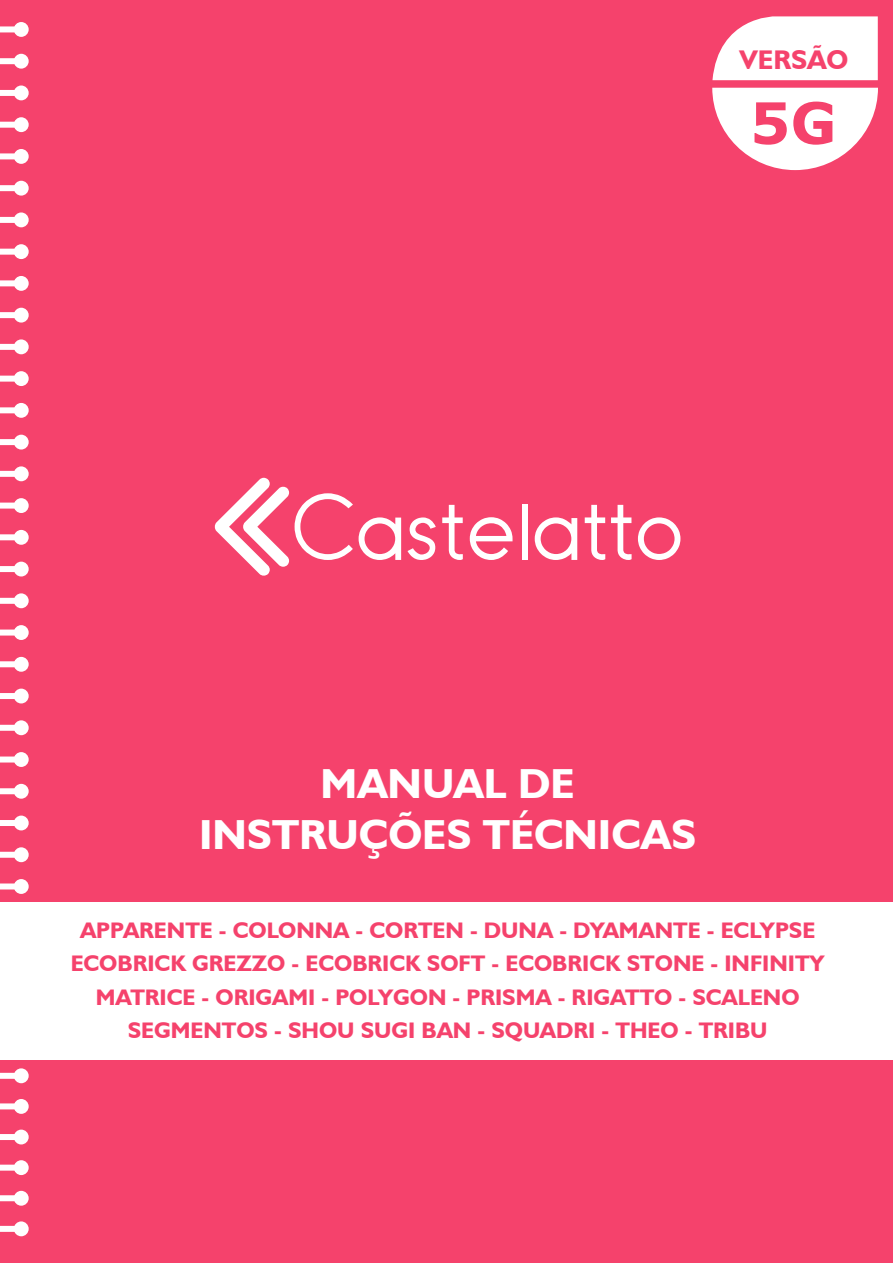
<style>
.page{position:relative;width:893px;height:1263px;background:#f5426c}
.page>*{position:absolute;margin:0;border:0;box-sizing:border-box;transform-origin:0 0}
.t1{font:700 57px "Verdana";color:#f5426c}
.t2{font:700 42px/50.4px "Humanist 521 BT";color:#fff;text-align:center}
.t3{font:700 27px "Humanist 521 BT";color:#f5426c}
.t4{font:700 22.5px/33px "Humanist 521 BT";color:#f5426c}
</style>
<div class="page">
<div style="left:0;top:26px;width:17px;height:6px;background:#fff"></div>
<div style="left:14px;top:22px;width:15px;height:15px;background:#fff;border-radius:50%"></div>
<div style="left:0;top:280px;width:17px;height:6px;background:#fff"></div>
<div style="left:14px;top:276px;width:15px;height:15px;background:#fff;border-radius:50%"></div>
<div style="left:0;top:534px;width:17px;height:6px;background:#fff"></div>
<div style="left:14px;top:530px;width:15px;height:15px;background:#fff;border-radius:50%"></div>
<div style="left:0;top:153px;width:17px;height:6px;background:#fff"></div>
<div style="left:14px;top:149px;width:15px;height:15px;background:#fff;border-radius:50%"></div>
<div style="left:0;top:407px;width:17px;height:6px;background:#fff"></div>
<div style="left:14px;top:403px;width:15px;height:15px;background:#fff;border-radius:50%"></div>
<div style="left:0;top:661px;width:17px;height:6px;background:#fff"></div>
<div style="left:14px;top:657px;width:15px;height:15px;background:#fff;border-radius:50%"></div>
<div style="left:0;top:90px;width:17px;height:6px;background:#fff"></div>
<div style="left:14px;top:85px;width:15px;height:15px;background:#fff;border-radius:50%"></div>
<div style="left:0;top:344px;width:17px;height:6px;background:#fff"></div>
<div style="left:14px;top:339px;width:15px;height:15px;background:#fff;border-radius:50%"></div>
<div style="left:0;top:598px;width:17px;height:6px;background:#fff"></div>
<div style="left:14px;top:593px;width:15px;height:15px;background:#fff;border-radius:50%"></div>
<div style="left:0;top:217px;width:17px;height:6px;background:#fff"></div>
<div style="left:14px;top:212px;width:15px;height:15px;background:#fff;border-radius:50%"></div>
<div style="left:0;top:471px;width:17px;height:6px;background:#fff"></div>
<div style="left:14px;top:466px;width:15px;height:15px;background:#fff;border-radius:50%"></div>
<div style="left:0;top:725px;width:17px;height:6px;background:#fff"></div>
<div style="left:14px;top:720px;width:15px;height:15px;background:#fff;border-radius:50%"></div>
<div style="left:0;top:820px;width:17px;height:6px;background:#fff"></div>
<div style="left:14px;top:815px;width:15px;height:15px;background:#fff;border-radius:50%"></div>
<div style="left:0;top:1134px;width:17px;height:6px;background:#fff"></div>
<div style="left:14px;top:1129px;width:15px;height:15px;background:#fff;border-radius:50%"></div>
<div style="left:0;top:58px;width:17px;height:6px;background:#fff"></div>
<div style="left:14px;top:54px;width:15px;height:15px;background:#fff;border-radius:50%"></div>
<div style="left:0;top:312px;width:17px;height:6px;background:#fff"></div>
<div style="left:14px;top:308px;width:15px;height:15px;background:#fff;border-radius:50%"></div>
<div style="left:0;top:566px;width:17px;height:6px;background:#fff"></div>
<div style="left:14px;top:562px;width:15px;height:14px;background:#fff;border-radius:50%"></div>
<div style="left:0;top:185px;width:17px;height:6px;background:#fff"></div>
<div style="left:14px;top:181px;width:15px;height:15px;background:#fff;border-radius:50%"></div>
<div style="left:0;top:439px;width:17px;height:6px;background:#fff"></div>
<div style="left:14px;top:435px;width:15px;height:14px;background:#fff;border-radius:50%"></div>
<div style="left:0;top:693px;width:17px;height:6px;background:#fff"></div>
<div style="left:14px;top:689px;width:15px;height:14px;background:#fff;border-radius:50%"></div>
<div style="left:0;top:788px;width:17px;height:6px;background:#fff"></div>
<div style="left:14px;top:784px;width:15px;height:15px;background:#fff;border-radius:50%"></div>
<div style="left:0;top:1103px;width:17px;height:6px;background:#fff"></div>
<div style="left:14px;top:1099px;width:15px;height:15px;background:#fff;border-radius:50%"></div>
<div style="left:0;top:122px;width:17px;height:6px;background:#fff"></div>
<div style="left:14px;top:117px;width:15px;height:15px;background:#fff;border-radius:50%"></div>
<div style="left:0;top:376px;width:17px;height:6px;background:#fff"></div>
<div style="left:14px;top:371px;width:15px;height:15px;background:#fff;border-radius:50%"></div>
<div style="left:0;top:629px;width:17px;height:6px;background:#fff"></div>
<div style="left:14px;top:625px;width:15px;height:15px;background:#fff;border-radius:50%"></div>
<div style="left:0;top:249px;width:17px;height:6px;background:#fff"></div>
<div style="left:14px;top:244px;width:15px;height:15px;background:#fff;border-radius:50%"></div>
<div style="left:0;top:503px;width:17px;height:6px;background:#fff"></div>
<div style="left:14px;top:498px;width:15px;height:15px;background:#fff;border-radius:50%"></div>
<div style="left:0;top:756px;width:17px;height:6px;background:#fff"></div>
<div style="left:14px;top:752px;width:15px;height:15px;background:#fff;border-radius:50%"></div>
<div style="left:0;top:1073px;width:17px;height:6px;background:#fff"></div>
<div style="left:14px;top:1068px;width:15px;height:15px;background:#fff;border-radius:50%"></div>
<div style="left:0;top:852px;width:17px;height:6px;background:#fff"></div>
<div style="left:14px;top:847px;width:15px;height:15px;background:#fff;border-radius:50%"></div>
<div style="left:0;top:1165px;width:17px;height:6px;background:#fff"></div>
<div style="left:14px;top:1160px;width:15px;height:15px;background:#fff;border-radius:50%"></div>
<div style="left:0;top:883px;width:17px;height:6px;background:#fff"></div>
<div style="left:14px;top:879px;width:15px;height:15px;background:#fff;border-radius:50%"></div>
<div style="left:0;top:1195px;width:17px;height:6px;background:#fff"></div>
<div style="left:14px;top:1191px;width:15px;height:15px;background:#fff;border-radius:50%"></div>
<div style="left:0;top:1226px;width:17px;height:6px;background:#fff"></div>
<div style="left:14px;top:1221px;width:15px;height:15px;background:#fff;border-radius:50%"></div>
<div style="left:0;top:902px;width:893px;height:157px;background:#fff"></div>
<svg style="left:712px;top:88px;width:166px;height:82px"></svg>
<svg style="left:712px;top:16px;width:166px;height:64px;background:#feecf0"></svg>
<svg style="left:215px;top:478px;width:74px;height:98px"></svg>
<svg style="left:295px;top:493px;width:58px;height:67px"></svg>
<svg style="left:359px;top:517px;width:42px;height:43px"></svg>
<svg style="left:407px;top:517px;width:29px;height:43px"></svg>
<svg style="left:442px;top:505px;width:21px;height:55px"></svg>
<svg style="left:470px;top:517px;width:42px;height:43px"></svg>
<div style="left:522px;top:505px;width:5px;height:55px;background:#fff"></div>
<svg style="left:535px;top:517px;width:42px;height:43px"></svg>
<svg style="left:585px;top:505px;width:20px;height:55px"></svg>
<svg style="left:611px;top:505px;width:21px;height:55px"></svg>
<svg style="left:638px;top:517px;width:42px;height:43px"></svg>
<p class="t3" style="left:740px;top:43px;width:110px">VERSÃO</p>
<h1 class="t1" style="left:750px;top:83px;width:88px">5G</h1>
<h2 class="t2" style="left:199px;top:758px;width:498px">MANUAL DE<br>INSTRUÇÕES TÉCNICAS</h2>
<p class="t4" style="left:71px;top:914px;width:746px;text-indent:9px">APPARENTE - COLONNA - CORTEN - DUNA - DYAMANTE - EC LYPSE<br>ECO</p>
<p class="t4" style="left:96px;top:947px;width:730px;text-indent:456px">BRICK STONE - INFINITY<br>MATRICE - ORIGAMI - PO LYGO N - PRISMA - RIGATTO - SCALEN</p>
<p class="t4" style="left:118px;top:947px;width:204px">BRICK GREZZO - ECO</p>
<p class="t4" style="left:352px;top:947px;width:169px">BRICK SOFT - ECO</p>
<p class="t4" style="left:781px;top:980px;width:20px">O</p>
<p class="t4" style="left:128px;top:1013px;width:61px">SEGMENT</p>
<p class="t4" style="left:236px;top:1013px;width:477px">OS - SHOU SUGI BAN - SQUADRI - THEO - TRIBU</p>
</div>
